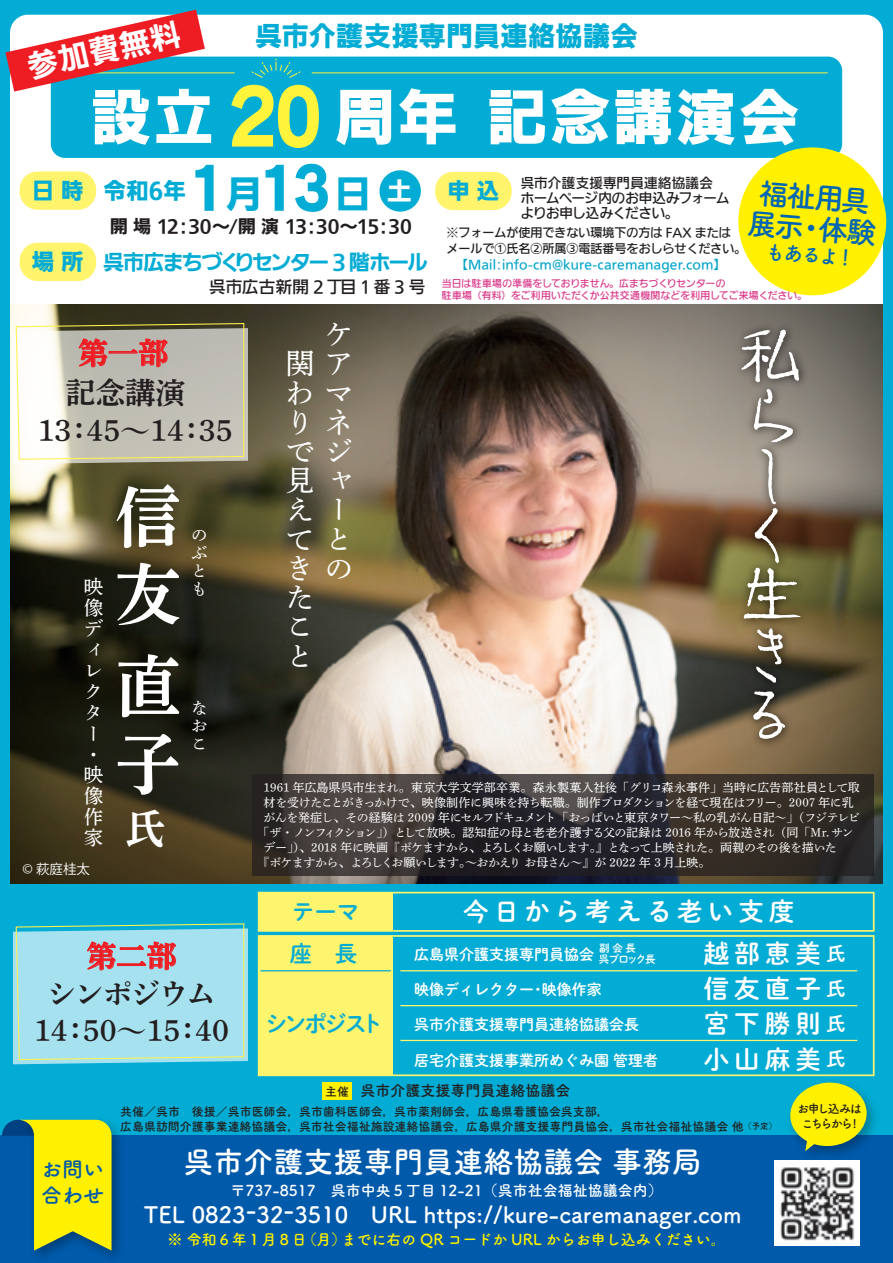
<style>
.page{position:relative;width:893px;height:1263px;background:#03acd4}
.page>*{position:absolute;margin:0;border:0;box-sizing:border-box;transform-origin:0 0}
.t1{font:67.5px/77.7px "DNP Shuei Y Min Std B";color:#fff}
.t2{font:60px "Iwa N Go Std Eb";letter-spacing:.05em;color:#fff}
.t3{font:60px/60px "AB hasefude";color:#fff;scale:1.05 1}
.t4{font:60px "Iwa N Go Std Eb";color:#03acd4;scale:.95 1}
.t5{font:42.15px "DNP Shuei Y Min Std B";color:#fff}
.t6{font:700 30.3px "Iwa UD Go Dsp Pro";color:#fff}
.t7{font:30px/36.3px "DNP Shuei Y Min Std B";letter-spacing:-.06em;color:#231f20;text-align:center}
.t8{font:30px "Tsuku A Rd Gothic Std B";color:#fff}
.t9{font:30px/37.8px "DNP Shuei Y Min Std B";color:#231f20}
.t10{font:30px "DNP Shuei Y Min Std B";color:#ee1d23}
.t11{font:29.85px/31.3px "Tsuku A Rd Gothic Std B";color:#0166b3}
.t12{font:28.5px/29.2px "DNP Shuei Y Min Std M";color:#fff}
.t13{font:27px "Iwa UD Go Dsp Pro Eb";letter-spacing:.015em;color:#03acd4}
.t14{font:25.5px "DNP Shuei M Go Std B";letter-spacing:.2em;color:#fff}
.t15{font:22.5px "Tsuku A Rd Gothic Std B";color:#fff}
.t16{font:22.5px "DNP Shuei M Go Std B";letter-spacing:-.105em;color:#03acd4}
.t17{font:22.5px "Iwa UD Go Dsp Pro Eb";color:#03acd4}
.t18{font:700 21px "Iwa UD Go Dsp Pro";letter-spacing:-.09em;color:#03acd4}
.t19{font:21px/25.5px "Tsuku A Rd Gothic Std B";color:#015aaa}
.t20{font:20.25px "Tsuku A Rd Gothic Std B";color:#0166b3}
.t21{font:19.5px/21px "DNP Shuei Y Min Std M";color:#fff}
.t22{font:700 18px "Iwa UD Go Dsp Pro";letter-spacing:-.03em;color:#231f20}
.t23{font:500 16.5px "Iwa UD Go Dsp Pro";letter-spacing:.015em;color:#231f20}
.t24{font:16.5px/17.7px "DNP Shuei Y Min Std M";color:#fff;text-align:justify}
.t25{font:15px "DNP Shuei M Go Std B";color:#fff}
.t26{font:15px "Tsuku A Rd Gothic Std B";color:#fff101}
.t27{font:15px "Tsuku A Rd Gothic Std B";color:#fff}
.t28{font:15px "Tsuku A Rd Gothic Std B";color:#231f20}
.t29{font:500 13.5px/15px "Iwa UD Go Dsp Pro";letter-spacing:.005em;color:#231f20}
.t30{font:13.5px "Koz Go Pr 6 N";color:#fff}
.t31{font:12px "DNP Shuei Y Min Std M";letter-spacing:-.035em;color:#fff}
.t32{font:12px/15px "Tsuku A Rd Gothic Std B";letter-spacing:-.005em;color:#231f20}
.t33{font:12px "DNP Shuei Y Min Std M";color:#fff}
.t34{font:500 12px/15.8px "Iwa UD Go Dsp Pro";color:#231f20}
.t35{font:12px "DNP Shuei Y Min Std M";letter-spacing:-.06em;color:#fff}
.t36{font:500 12px "Iwa UD Go Dsp Pro";letter-spacing:.005em;color:#03a5cb}
.t37{font:12px/14.9px "Tsuku A Rd Gothic Std B";letter-spacing:-.145em;color:#231f20;text-align:center}
.t38{font:10.5px/11.2px "DNP Shuei M Go Std B";letter-spacing:-.12em;color:#fff}
.t39{font:500 9.75px/12px "Iwa UD Go Dsp Pro";letter-spacing:.025em;color:#d93a8a}
.s1{font-size:78.75px;color:#fff33c}
.s2{font-size:63px;color:#fff33c}
.s3{font-family:"Iwa UD Go Dsp Pro Eb";font-size:37.5px}
.s4{font-size:19.5px}
.s5{font-size:12px}
.s6{font-size:8.4px}
</style>
<div class="page">
<div style="left:10px;top:15px;width:873px;height:415px;background:#fff;border-radius:18px"></div>
<img style="left:10px;top:304px;width:873px;height:579px">
<img style="left:727px;top:312px;width:89px;height:446px">
<div style="left:51px;top:57px;width:791px;height:101px;background:#03acd4;border-radius:14px"></div>
<svg style="left:251px;top:59px;width:50px;height:19px"></svg>
<hr style="left:64px;top:72px;width:171px;height:1px;background:#fff33c">
<hr style="left:312px;top:72px;width:516px;height:1px;background:#fff33c">
<svg style="left:253px;top:775px;width:621px;height:101px"></svg>
<div style="left:379px;top:170px;width:42px;height:42px;background:#03acd4;border-radius:50%"></div>
<div style="left:20px;top:171px;width:76px;height:39px;background:#fff46b;border-radius:18px"></div>
<div style="left:20px;top:243px;width:76px;height:38px;background:#fff46b;border-radius:18px"></div>
<div style="left:435px;top:172px;width:77px;height:38px;background:#fff46b;border-radius:18px"></div>
<svg style="left:5px;top:10px;width:200px;height:82px"></svg>
<svg style="left:14px;top:322px;width:233px;height:143px"></svg>
<svg style="left:14px;top:923px;width:233px;height:142px"></svg>
<div style="left:259px;top:893px;width:133px;height:38px;background:#fff46d"></div>
<div style="left:258px;top:892px;width:617px;height:40px;border:2px solid #fff46d"></div>
<div style="left:259px;top:936px;width:133px;height:139px;background:#fff46d"></div>
<div style="left:258px;top:935px;width:617px;height:141px;border:2px solid #fff46d"></div>
<hr style="left:400px;top:970px;width:457px;height:1px;background:#fff46d">
<hr style="left:260px;top:970px;width:131px;height:1px;background:#03acd4">
<hr style="left:400px;top:1005px;width:457px;height:1px;background:#fff46d">
<hr style="left:400px;top:1040px;width:457px;height:1px;background:#fff46d">
<div style="left:0;top:1136px;width:893px;height:127px;background:#015aaa"></div>
<img style="left:16px;top:1119px;width:113px;height:138px">
<svg style="left:2px;top:1120px;width:110px;height:130px"></svg>
<div style="left:322px;top:1083px;width:30px;height:17px;background:#fff101"></div>
<img style="left:782px;top:1074px;width:102px;height:94px">
<svg style="left:789px;top:1081px;width:79px;height:70px"></svg>
<img style="left:774px;top:1160px;width:85px;height:85px">
<svg style="left:728px;top:137px;width:159px;height:169px"></svg>
<h3 class="t6" style="left:23px;top:46px;width:158px;rotate:-13deg">参加費無料</h3>
<h3 class="t13" style="left:255px;top:16px;width:384px">呉市介護支援専門員連絡協議会</h3>
<h2 class="t2" style="left:91px;top:75px;width:710px">設立 <span class="s1">2</span><span class="s2">　</span> <span class="s1">0</span> 周年 記念講演会</h2>
<h3 class="t17" style="left:32px;top:174px;width:155px">日 時 令和6年</h3>
<h2 class="t4" style="left:188px;top:147px;width:238px">1<span class="s3">月</span>13<span class="s3">日</span> <sup>土</sup></h2>
<p class="t29" style="left:521px;top:175px;width:210px">呉市介護支援専門員連絡協議会ホームページ内のお申込みフォームよりお申し込みください。</p>
<p class="t34" style="left:446px;top:225px;width:301px">※フォームが使用できない環境下の方は FAX または<br>メールで①氏名②所属③電話番号をおしらせください。</p>
<p class="t36" style="left:446px;top:255px;width:280px">　 【Mail：info-cm@kure-caremanager.com】</p>
<h3 class="t11" style="left:752px;top:174px;width:130px;rotate:5deg">福祉用具展示・体験</h3>
<h3 class="t17" style="left:447px;top:174px;width:53px">申 込</h3>
<h3 class="t22" style="left:110px;top:213px;width:304px">開 場 12：30～/開 演 13：30～15：30</h3>
<h3 class="t20" style="left:767px;top:235px;width:92px;rotate:5deg">もあるよ！</h3>
<p class="t39" style="left:442px;top:277px;width:367px">当日は駐車場の準備をしておりません。広まちづくりセンターの<br>駐車場（有料）をご利用いただくか公共交通機関などを利用してご来場ください。</p>
<h3 class="t17" style="left:32px;top:245px;width:53px">場 所</h3>
<h3 class="t18" style="left:103px;top:247px;width:326px">呉市広まちづくりセンター 3 階ホール</h3>
<h3 class="t23" style="left:209px;top:275px;width:217px">呉市広古新開 2丁目1番 3 号</h3>
<h3 class="t10" style="left:78px;top:332px;width:91px">第一部</h3>
<h3 class="t9" style="left:38px;top:372px;width:196px;text-indent:28px">記念講演<br>13：45～14：35</h3>
<h3 class="t21" style="left:84px;top:575px;width:21px">映像ディレクター・映像作家</h3>
<p class="t30" style="left:23px;top:861px;width:69px">© 萩庭桂太</p>
<h1 class="t1" style="left:115px;top:476px;width:66px">信友</h1>
<h1 class="t1" style="left:115px;top:645px;width:66px">直子</h1>
<h3 class="t5" style="left:125px;top:799px;width:41px">氏</h3>
<h3 class="t24" style="left:191px;top:526px;width:17px">のぶと</h3>
<h3 class="t24" style="left:191px;top:580px;width:27px">も　</h3>
<h3 class="t24" style="left:191px;top:699px;width:17px">なおこ</h3>
<h3 class="t10" style="left:87px;top:935px;width:91px">第二部</h3>
<h3 class="t7" style="left:34px;top:975px;width:196px">シンポジウム<br>14：50～15：40</h3>
<h3 class="t12" style="left:325px;top:304px;width:27px;line-height:58.5px">ケマ</h3>
<h3 class="t12" style="left:325px;top:406px;width:26px">ネ</h3>
<h3 class="t12" style="left:286px;top:348px;width:67px">関アわ<br>り<br>でジ見ャえ<br>て<br>き<br>た<br>こ<br>と</h3>
<h3 class="t12" style="left:325px;top:494px;width:27px">ーとの</h3>
<h2 class="t3" style="left:740px;top:325px;width:59px">私らしく生きる</h2>
<p class="t33" style="left:264px;top:779px;width:598px">1961 年広島県呉市生まれ。東京大学文学部卒業。森永製菓入社後「グリコ森永事件」当時に広告部社員として取</p>
<p class="t31" style="left:264px;top:794px;width:592px">材を受けたことがきっかけで、映像制作に興味を持ち転職。制作プロダクションを経て現在はフリー。2007 年に乳</p>
<p class="t31" style="left:264px;top:809px;width:598px">がんを発症し、その経験は 2009 年にセルフドキュメント「おっぱいと東京タワー～私の乳がん日記～」（フジテレビ</p>
<p class="t31" style="left:258px;top:824px;width:598px">「ザ・ノンフィクション」）として放映。認知症の母と老老介護する父の記録は 2016 年から放送され（同「Mr. サン</p>
<p class="t31" style="left:264px;top:839px;width:575px">デー」）、2018 年に映画『ボケますから、よろしくお願いします。』となって上映された。両親のその後を描いた</p>
<p class="t35" style="left:258px;top:854px;width:454px">『ボケますから、よろしくお願いします。～おかえり お母さん～』が 2022 年 3 月上映。</p>
<h3 class="t16" style="left:292px;top:895px;width:69px">テーマ</h3>
<h3 class="t14" style="left:463px;top:892px;width:333px">今日から考える老い支度</h3>
<h3 class="t16" style="left:290px;top:937px;width:69px">座　長</h3>
<h3 class="t16" style="left:265px;top:1007px;width:119px">シンポジスト</h3>
<p class="t25" style="left:414px;top:943px;width:181px">広島県介護支援専門員協会</p>
<h3 class="t14" style="left:704px;top:934px;width:143px">越部恵美<span class="s4">氏</span></h3>
<p class="t38" style="left:599px;top:942px;width:58px">副 会 長<br>呉ブロック長</p>
<p class="t25" style="left:414px;top:978px;width:189px">映像ディレクター・映像作家</p>
<h3 class="t14" style="left:704px;top:970px;width:143px">信友直子<span class="s4">氏</span></h3>
<p class="t25" style="left:414px;top:1014px;width:226px">呉市介護支援専門員連絡協議会長</p>
<h3 class="t14" style="left:704px;top:1005px;width:143px">宮下勝則<span class="s4">氏</span></h3>
<p class="t25" style="left:414px;top:1049px;width:245px">居宅介護支援事業所めぐみ園 管理者</p>
<h3 class="t14" style="left:704px;top:1040px;width:143px">小山麻美<span class="s4">氏</span></h3>
<h3 class="t19" style="left:41px;top:1155px;width:64px">お問い合わせ</h3>
<p class="t28" style="left:325px;top:1079px;width:247px"><span class="s5">主催</span> 呉市介護支援専門員連絡協議会</p>
<p class="t32" style="left:120px;top:1103px;width:658px">共催／呉市　後援／呉市医師会，呉市歯科医師会，呉市薬剤師会，広島県看護協会呉支部，<br>広島県訪問介護事業連絡協議会，呉市社会福祉施設連絡協議会，広島県介護支援専門員協会，呉市社会福祉協議会 他<span class="s6">（予定）</span></p>
<p class="t37" style="left:797px;top:1100px;width:66px">お申し込みはこちらから!</p>
<h3 class="t8" style="left:184px;top:1139px;width:520px">呉市介護支援専門員連絡協議会 事務局</h3>
<h3 class="t15" style="left:144px;top:1196px;width:599px">TEL 0823-32-3510　URL https://kure-caremanager.com</h3>
<p class="t27" style="left:230px;top:1179px;width:434px">〒737-8517　呉市中央５丁目 12-21（呉市社会福祉協議会内）</p>
<p class="t26" style="left:167px;top:1227px;width:560px">※ 令和６年１月８日（月）までに右の QR コードか URL からお申し込みください。</p>
</div>
